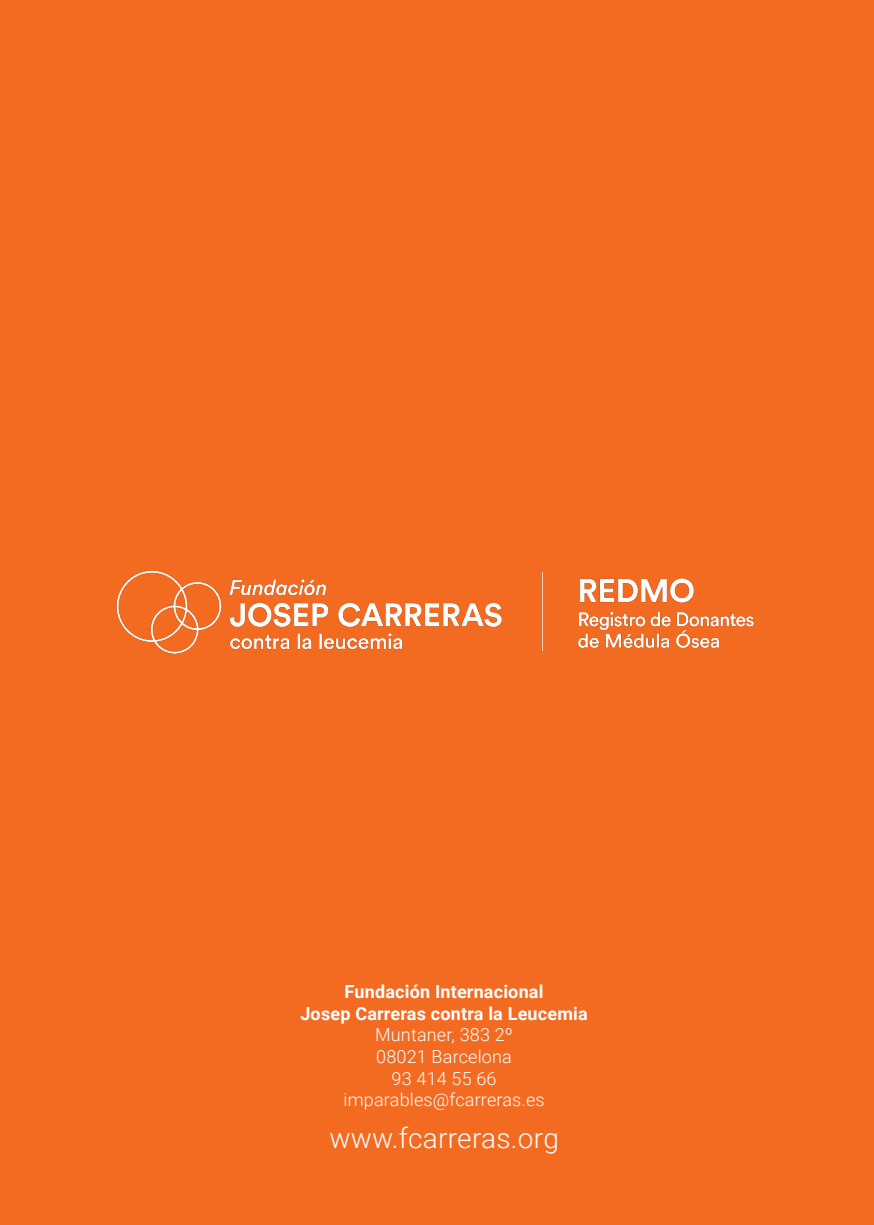
<style>
.page{position:relative;width:874px;height:1225px;background:#fff}
.page>*{position:absolute;margin:0;border:0;box-sizing:border-box;transform-origin:0 0}
.t1{font:300 28px "Roboto";letter-spacing:.01em;color:#fff}
.t2{font:300 18px "Roboto";letter-spacing:.01em;color:#fff}
.t3{font:700 18px "Roboto";letter-spacing:.01em;color:#fff}
</style>
<div class="page">
<div style="left:0;top:0;width:873px;height:1225px;background:#f36a21"></div>
<img style="left:116px;top:570px;width:638px;height:84px">
<p class="t3" style="left:344px;top:979px;width:200px">Fundación Internacional</p>
<p class="t3" style="left:300px;top:1000px;width:289px">Josep Carreras contra la Leucemia</p>
<p class="t2" style="left:375px;top:1022px;width:139px">Muntaner, 383 2º</p>
<p class="t2" style="left:376px;top:1044px;width:137px">08021 Barcelona</p>
<p class="t2" style="left:391px;top:1065px;width:106px">93 414 55 66</p>
<p class="t2" style="left:343px;top:1087px;width:202px">imparables@fcarreras.es</p>
<p class="t1" style="left:329px;top:1118px;width:231px">www.fcarreras.org</p>
</div>
